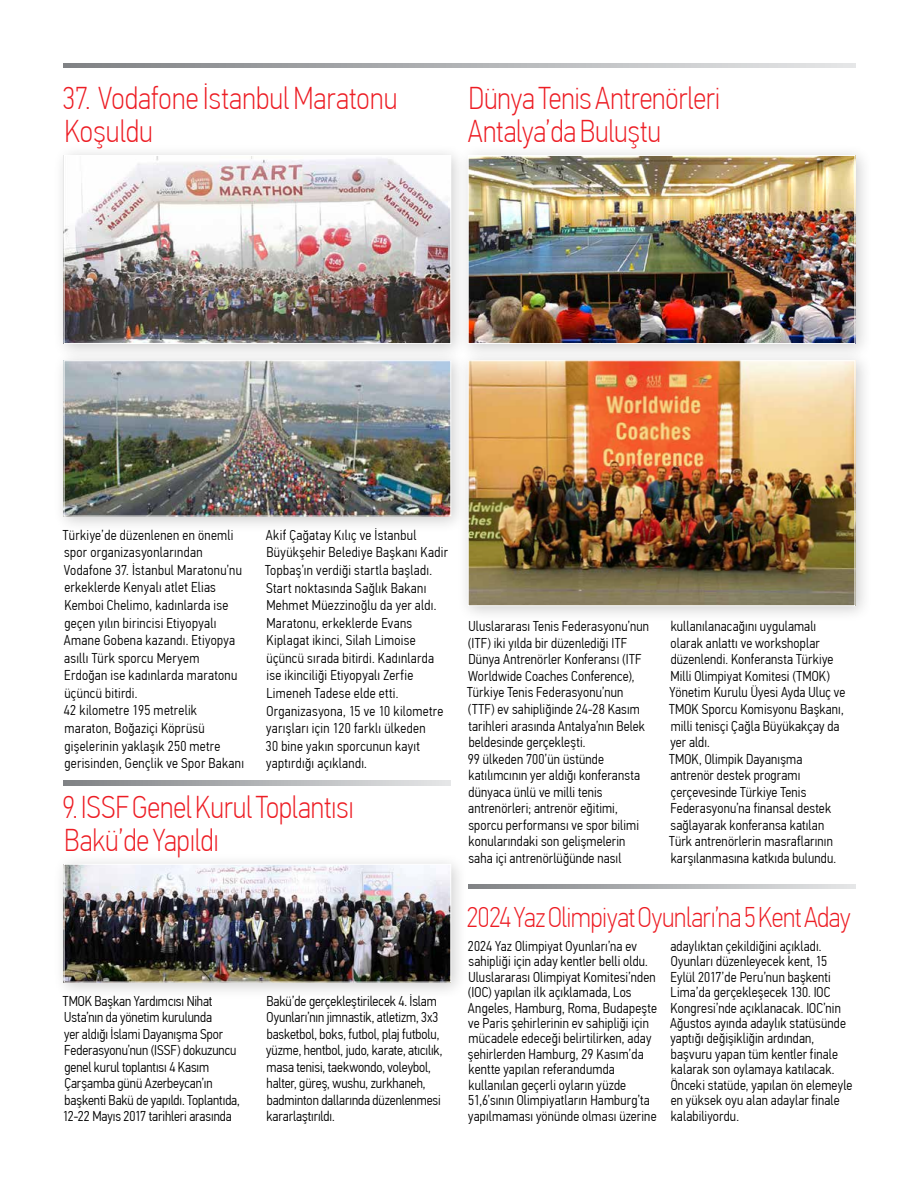
<style>
.page{position:relative;width:919px;height:1187px;background:#fff}
.page>*{position:absolute;margin:0;border:0;box-sizing:border-box;transform-origin:0 0}
.t1{font:100 31.5px/33px "PF Din Text Cond Pro";color:#ed1d24}
.t2{font:100 28.5px "PF Din Text Cond Pro";letter-spacing:-.015em;color:#ed1d24}
.t3{font:300 14.25px/16.5px "PF Din Text Cond Pro";letter-spacing:.01em;color:#000}
</style>
<div class="page">
<svg style="left:64px;top:63px;width:791px;height:4px;background:#b1b3b5"></svg>
<svg style="left:468px;top:884px;width:387px;height:4px;background:#b1b3b5"></svg>
<div style="left:456px;top:144px;width:416px;height:217px;background:#000;opacity:.2"></div>
<img style="left:470px;top:157px;width:383px;height:185px">
<div style="left:468px;top:155px;width:387px;height:189px;border:1px solid #fff"></div>
<div style="left:52px;top:144px;width:416px;height:217px;background:#000;opacity:.2"></div>
<img style="left:66px;top:157px;width:383px;height:185px">
<div style="left:64px;top:155px;width:387px;height:189px;border:1px solid #fff"></div>
<div style="left:456px;top:349px;width:416px;height:274px;background:#000;opacity:.2"></div>
<img style="left:470px;top:362px;width:383px;height:242px">
<div style="left:468px;top:360px;width:387px;height:246px;border:1px solid #fff"></div>
<div style="left:52px;top:349px;width:416px;height:184px;background:#000;opacity:.2"></div>
<img style="left:66px;top:362px;width:383px;height:152px">
<div style="left:64px;top:360px;width:387px;height:156px;border:1px solid #fff"></div>
<svg style="left:64px;top:780px;width:387px;height:5px;background:#b1b3b5"></svg>
<div style="left:52px;top:852px;width:416px;height:147px;background:#000;opacity:.2"></div>
<img style="left:66px;top:866px;width:383px;height:114px">
<div style="left:64px;top:864px;width:387px;height:118px;border:1px solid #fff"></div>
<h1 class="t1" style="left:62px;top:82px;width:336px">37. Vodafone İstanbul Maratonu<br>Koşuldu</h1>
<h1 class="t1" style="left:468px;top:82px;width:254px">Dünya Tenis Antrenörleri<br>Antalya’da Buluştu</h1>
<p class="t3" style="left:63px;top:526px;width:183px;line-height:17.5px">Türkiye’de düzenlenen en önemli spor organizasyonlarından<br>Vodafone 37. İstanbul Maratonu’nu erkeklerde Kenyalı atlet Elias<br>Kemboi Chelimo, kadınlarda ise geçen yılın birincisi Etiyopyalı<br>Amane Gobena kazandı. Etiyopya asıllı Türk sporcu Meryem<br>Erdoğan ise kadınlarda maratonu üçüncü bitirdi.<br>42 kilometre 195 metrelik maraton, Boğaziçi Köprüsü gişelerinin yaklaşık 250 metre gerisinden, Gençlik ve Spor Bakanı</p>
<p class="t3" style="left:265px;top:526px;width:184px;line-height:17.5px">Akif Çağatay Kılıç ve İstanbul<br>Büyükşehir Belediye Başkanı Kadir<br>Topbaş’ın verdiği startla başladı.<br>Start noktasında Sağlık Bakanı<br>Mehmet Müezzinoğlu da yer aldı.<br>Maratonu, erkeklerde Evans<br>Kiplagat ikinci, Silah Limoise üçüncü sırada bitirdi. Kadınlarda ise ikinciliği Etiyopyalı Zerfie<br>Limeneh Tadese elde etti.<br>Organizasyona, 15 ve 10 kilometre yarışları için 120 farklı ülkeden<br>30 bine yakın sporcunun kayıt yaptırdığı açıklandı.</p>
<h1 class="t1" style="left:62px;top:790px;width:293px">9. ISSF Genel Kurul Toplantısı<br>Bakü’de Yapıldı</h1>
<p class="t3" style="left:63px;top:992px;width:179px">TMOK Başkan Yardımcısı Nihat Usta’nın da yönetim kurulunda<br>yer aldığı İslami Dayanışma Spor Federasyonu’nun (ISSF) dokuzuncu genel kurul toplantısı 4 Kasım Çarşamba günü Azerbeycan’ın başkenti Bakü de yapıldı. Toplantıda, 12-22 Mayıs 2017 tarihleri arasında</p>
<p class="t3" style="left:266px;top:992px;width:178px">Bakü’de gerçekleştirilecek 4. İslam Oyunları’nın jimnastik, atletizm, 3x3 basketbol, boks, futbol, plaj futbolu, yüzme, hentbol, judo, karate, atıcılık, masa tenisi, taekwondo, voleybol, halter, güreş, wushu, zurkhaneh, badminton dallarında düzenlenmesi kararlaştırıldı.</p>
<p class="t3" style="left:467px;top:618px;width:183px">Uluslararası Tenis Federasyonu’nun (ITF) iki yılda bir düzenlediği ITF Dünya Antrenörler Konferansı (ITF Worldwide Coaches Conference), Türkiye Tenis Federasyonu’nun (TTF) ev sahipliğinde 24-28 Kasım tarihleri arasında Antalya’nın Belek beldesinde gerçekleşti.<br>99 ülkeden 700’ün üstünde katılımcının yer aldığı konferansta dünyaca ünlü ve milli tenis antrenörleri; antrenör eğitimi, sporcu performansı ve spor bilimi konularındaki son gelişmelerin saha içi antrenörlüğünde nasıl</p>
<p class="t3" style="left:669px;top:618px;width:177px">kullanılanacağını uygulamalı olarak anlattı ve workshoplar düzenlendi. Konferansta Türkiye<br>Milli Olimpiyat Komitesi (TMOK)<br>Yönetim Kurulu Üyesi Ayda Uluç ve<br>TMOK Sporcu Komisyonu Başkanı, milli tenisçi Çağla Büyükakçay da yer aldı.<br>TMOK, Olimpik Dayanışma antrenör destek programı çerçevesinde Türkiye Tenis<br>Federasyonu’na finansal destek sağlayarak konferansa katılan<br>Türk antrenörlerin masraflarının karşılanmasına katkıda bulundu.</p>
<h2 class="t2" style="left:466px;top:901px;width:386px">2024 Yaz Olimpiyat Oyunları’na 5 Kent Aday</h2>
<p class="t3" style="left:468px;top:938px;width:190px;line-height:15.5px">2024 Yaz Olimpiyat Oyunları’na ev sahipliği için aday kentler belli oldu.<br>Uluslararası Olimpiyat Komitesi’nden (IOC) yapılan ilk açıklamada, Los Angeles, Hamburg, Roma, Budapeşte ve Paris şehirlerinin ev sahipliği için mücadele edeceği belirtilirken, aday şehirlerden Hamburg, 29 Kasım’da kentte yapılan referandumda kullanılan geçerli oyların yüzde 51,6’sının Olimpiyatların Hamburg’ta yapılmaması yönünde olması üzerine</p>
<p class="t3" style="left:670px;top:938px;width:184px;line-height:15.5px">adaylıktan çekildiğini açıkladı.<br>Oyunları düzenleyecek kent, 15<br>Eylül 2017’de Peru’nun başkenti<br>Lima’da gerçekleşecek 130. IOC<br>Kongresi’nde açıklanacak. IOC’nin<br>Ağustos ayında adaylık statüsünde yaptığı değişikliğin ardından, başvuru yapan tüm kentler finale kalarak son oylamaya katılacak.<br>Önceki statüde, yapılan ön elemeyle en yüksek oyu alan adaylar finale kalabiliyordu.</p>
</div>
